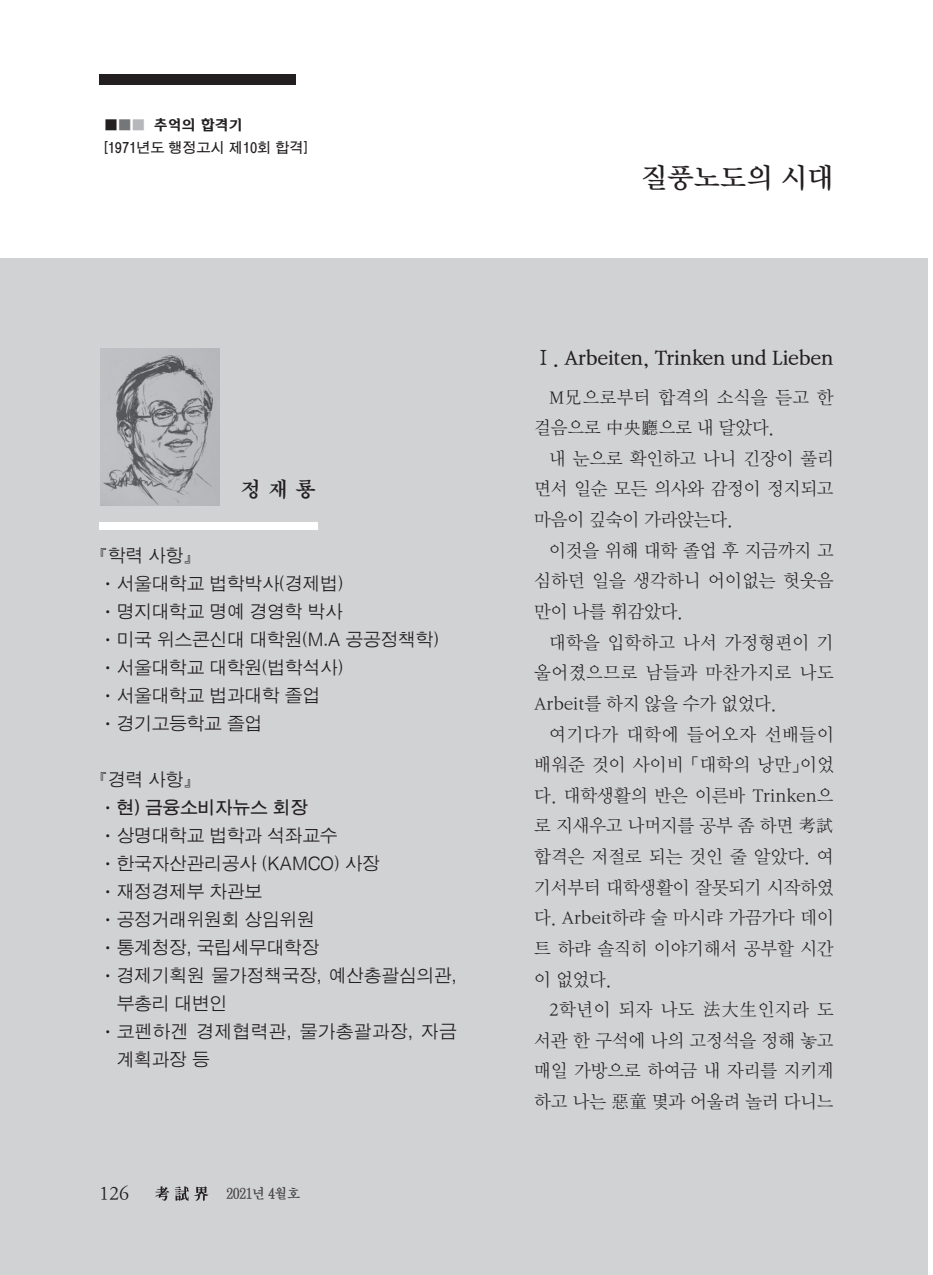
<style>
.page{position:relative;width:933px;height:1275px;background:#fff}
.page>*{position:absolute;margin:0;border:0;box-sizing:border-box;transform-origin:0 0}
.t1{font:28px "DX Nmu Std 40";color:#231f20}
.t2{font:21px "DX Nmu Std 40";letter-spacing:-.01em;color:#231f20;scale:.95 1}
.t3{font:21px "D Xmu Std 40";color:#231f20}
.t4{font:19.25px "DX Nmu Std 30";color:#231f20}
.t5{font:18.38px/30.6px "DX Nmu Std 20";letter-spacing:-.01em;color:#231f20;text-align:justify}
.t6{font:18.38px/30.6px "DX Nmu Std 20";letter-spacing:.015em;color:#231f20}
.t7{font:17.5px/28px "D Xgo Std 20";color:#231f20}
.t8{font:17.5px "D Xgo Std 20";letter-spacing:.03em;color:#231f20}
.t9{font:17.5px "D Xgo Std 40";color:#231f20}
.t10{font:14px "D Xgo Std 40";color:#231f20;scale:.95 1}
.t11{font:14px "DX Log Std B";color:#231f20}
.t12{font:14px "D Xmu Std 40";letter-spacing:-.05em;color:#231f20;scale:.95 1}
.s1{font-family:"D Xgo Std 20"}
.s2{font-family:"D Xgo Std 20";color:#757679}
.s3{font-family:"D Xgo Std 20";color:#b6b7bb}
</style>
<div class="page">
<div style="left:0;top:258px;width:928px;height:1017px;background:#d1d2d4"></div>
<div style="left:99px;top:74px;width:197px;height:11px;background:#231f20"></div>
<svg style="left:155px;top:1186px;width:14px;height:15px"></svg>
<svg style="left:175px;top:1186px;width:34px;height:15px"></svg>
<img style="left:101px;top:348px;width:119px;height:157px">
<div style="left:99px;top:522px;width:218px;height:8px;background:#fff"></div>
<p class="t11" style="left:104px;top:118px;width:140px"><span class="s1">■</span><span class="s2">■</span><span class="s3">■</span> 추억의 합격기</p>
<p class="t10" style="left:104px;top:140px;width:216px">[1971년도 행정고시 제10회 합격]</p>
<p class="t3" style="left:241px;top:479px;width:77px">정 재 룡</p>
<p class="t7" style="left:99px;top:542px;width:341px">『학력 사항』<br>ㆍ서울대학교 법학박사(경제법)ㆍ명지대학교 명예 경영학 박사<br>ㆍ미국 위스콘신대 대학원(M.A 공공정책학)ㆍ서울대학교 대학원(법학석사)ㆍ서울대학교 법과대학 졸업ㆍ경기고등학교 졸업</p>
<p class="t7" style="left:99px;top:766px;width:94px">『경력 사항』</p>
<p class="t9" style="left:99px;top:798px;width:210px"><span class="s1">ㆍ</span>현) 금융소비자뉴스 회장</p>
<p class="t7" style="left:99px;top:822px;width:239px">ㆍ상명대학교 법학과 석좌교수</p>
<p class="t7" style="left:99px;top:850px;width:282px">ㆍ한국자산관리공사 (KAMCO) 사장</p>
<p class="t7" style="left:99px;top:878px;width:164px">ㆍ재정경제부 차관보</p>
<p class="t7" style="left:99px;top:906px;width:217px">ㆍ공정거래위원회 상임위원</p>
<p class="t7" style="left:99px;top:934px;width:221px">ㆍ통계청장, 국립세무대학장</p>
<p class="t7" style="left:99px;top:962px;width:358px">ㆍ경제기획원 물가정책국장, 예산총괄심의관,</p>
<p class="t7" style="left:117px;top:990px;width:112px">부총리 대변인</p>
<p class="t8" style="left:99px;top:1022px;width:359px">ㆍ코펜하겐 경제협력관, 물가총괄과장, 자금</p>
<p class="t7" style="left:117px;top:1046px;width:94px">계획과장 등</p>
<p class="t4" style="left:99px;top:1184px;width:31px">126</p>
<p class="t12" style="left:226px;top:1186px;width:80px">2021년 4월호</p>
<h1 class="t1" style="left:641px;top:164px;width:194px">질풍노도의 시대</h1>
<p class="t2" style="left:534px;top:347px;width:316px">Ⅰ. Arbeiten, Trinken und Lieben</p>
<p class="t6" style="left:534px;top:382px;width:301px;text-indent:15px">M兄으로부터 합격의 소식을 듣고 한 걸음으로 中央廳으로 내 달았다.</p>
<p class="t5" style="left:534px;top:443px;width:301px;text-indent:15px">내 눈으로 확인하고 나니 긴장이 풀리 면서 일순 모든 의사와 감정이 정지되고 마음이 깊숙이 가라앉는다.</p>
<p class="t5" style="left:534px;top:535px;width:301px;text-indent:15px">이것을 위해 대학 졸업 후 지금까지 고 심하던 일을 생각하니 어이없는 헛웃음 만이 나를 휘감았다.</p>
<p class="t5" style="left:534px;top:627px;width:301px;text-indent:15px">대학을 입학하고 나서 가정형편이 기 울어졌으므로 남들과 마찬가지로 나도 Arbeit를 하지 않을 수가 없었다.</p>
<p class="t5" style="left:534px;top:719px;width:301px;text-indent:15px">여기다가 대학에 들어오자 선배들이 배워준 것이 사이비 「대학의 낭만」이었 다. 대학생활의 반은 이른바 Trinken으 로 지새우고 나머지를 공부 좀 하면 考試합격은 저절로 되는 것인 줄 알았다. 여 기서부터 대학생활이 잘못되기 시작하였 다. Arbeit하랴 술 마시랴 가끔가다 데이 트 하랴 솔직히 이야기해서 공부할 시간 이 없었다.</p>
<p class="t5" style="left:534px;top:995px;width:301px;text-indent:15px">2학년이 되자 나도 法大生인지라 도 서관 한 구석에 나의 고정석을 정해 놓고 매일 가방으로 하여금 내 자리를 지키게 하고 나는 惡童 몇과 어울려 놀러 다니느</p>
</div>
